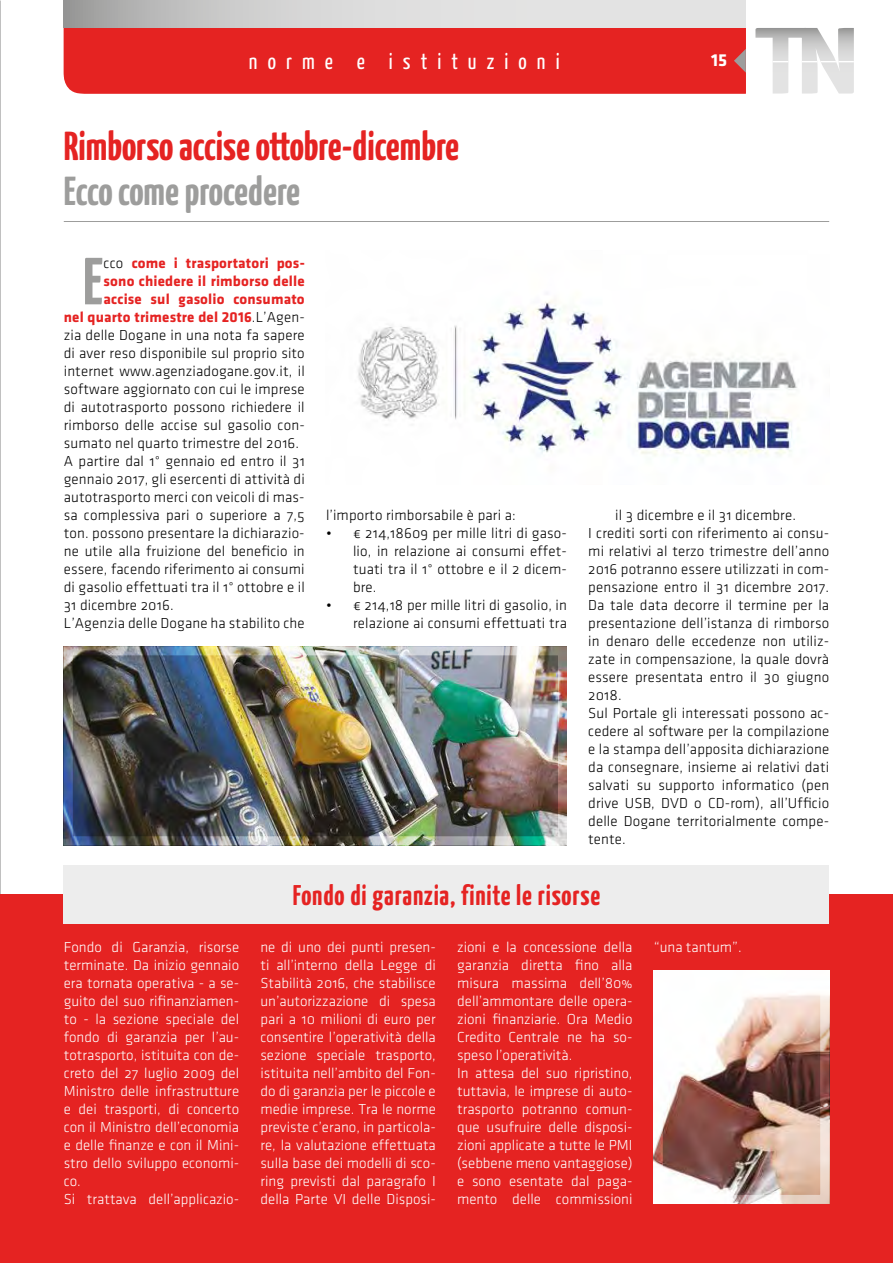
<style>
.page{position:relative;width:893px;height:1263px;background:#fff}
.page>*{position:absolute;margin:0;border:0;box-sizing:border-box;transform-origin:0 0}
.t1{font:700 66.45px "Yanone Kaffeesatz";color:#9d9d9c}
.t2{font:700 40.5px "Yanone Kaffeesatz";color:#e52322}
.t3{font:700 40.5px "Yanone Kaffeesatz";color:#9d9d9c}
.t4{font:700 28.5px "Yanone Kaffeesatz";letter-spacing:.03em;color:#e52322}
.t5{font:22.5px "Yanone Kaffeesatz";letter-spacing:.45em;color:#fff}
.t6{font:700 18px "Klavika";color:#fff}
.t7{font:15px/18px "Klavika Light OSF";letter-spacing:.01em;color:#000}
.t8{font:15px/18px "Klavika Light OSF";color:#fff}
.t9{font:700 15px/18px "Klavika";letter-spacing:.01em;color:#e52322;text-align:right}
.s1{font-family:"Klavika Light OSF";font-weight:400;color:#000}
</style>
<div class="page">
<img style="left:0;top:0;width:1px;height:967px">
<hr style="left:64px;top:221px;width:765px;height:1px;background:#9d9d9c">
<img style="left:358px;top:300px;width:439px;height:156px">
<div style="left:0;top:894px;width:893px;height:369px;background:#e52322"></div>
<div style="left:64px;top:865px;width:765px;height:59px;background:#ededed"></div>
<img style="left:74px;top:656px;width:483px;height:179px">
<div style="left:64px;top:646px;width:503px;height:199px;border:9px solid #fff"></div>
<img style="left:664px;top:980px;width:155px;height:214px">
<div style="left:654px;top:970px;width:175px;height:234px;border:9px solid #fff"></div>
<div style="left:64px;top:28px;width:682px;height:66px;background:#e52322"></div>
<svg style="left:64px;top:0;width:682px;height:28px;background:#d4d4d3"></svg>
<svg style="left:755px;top:28px;width:99px;height:33px"></svg>
<svg style="left:772px;top:62px;width:82px;height:32px;fill:#e3e3e3"></svg>
<h3 class="t5" style="left:249px;top:47px;width:312px">norme e istituzioni</h3>
<p class="t6" style="left:711px;top:50px;width:17px">15</p>
<h2 class="t2" style="left:64px;top:121px;width:397px">Rimborso accise ottobre-dicembre</h2>
<h2 class="t3" style="left:64px;top:166px;width:238px">Ecco come procedere</h2>
<p class="t9" style="left:64px;top:255px;width:242px"><span class="s1">cco</span> come i trasportatori pos-<br>sono chiedere il rimborso delle accise sul gasolio consumato<br>nel quarto trimestre del 2016<span class="s1">.L’Agen-</span></p>
<p class="t7" style="left:64px;top:326px;width:242px">zia delle Dogane in una nota fa sapere di aver reso disponibile sul proprio sito internet www.agenziadogane.gov.it, il software aggiornato con cui le imprese di autotrasporto possono richiedere il rimborso delle accise sul gasolio con&shy;sumato nel quarto trimestre del 2016.<br>A partire dal 1° gennaio ed entro il 31 gennaio 2017, gli esercenti di attività di autotrasporto merci con veicoli di mas&shy;sa complessiva pari o superiore a 7,5 ton. possono presentare la dichiarazio&shy;ne utile alla fruizione del beneficio in essere, facendo riferimento ai consumi di gasolio effettuati tra il 1° ottobre e il 31 dicembre 2016.<br>L’Agenzia delle Dogane ha stabilito che</p>
<h1 class="t1" style="left:83px;top:241px;width:21px">E</h1>
<p class="t7" style="left:326px;top:506px;width:191px">l’importo rimborsabile è pari a:</p>
<p class="t7" style="left:353px;top:524px;width:215px;text-align:justify;text-indent:-27px">• € 214,18609 per mille litri di gaso&shy;lio, in relazione ai consumi effet&shy;tuati tra il 1° ottobre e il 2 dicem&shy;bre.</p>
<p class="t7" style="left:326px;top:596px;width:242px;text-align:right">• € 214,18 per mille litri di gasolio, in relazione ai consumi effettuati tra</p>
<p class="t7" style="left:588px;top:506px;width:242px;text-indent:27px">il 3 dicembre e il 31 dicembre.<br>I crediti sorti con riferimento ai consu&shy;mi relativi al terzo trimestre dell’anno 2016 potranno essere utilizzati in com&shy;pensazione entro il 31 dicembre 2017.<br>Da tale data decorre il termine per la presentazione dell’istanza di rimborso in denaro delle eccedenze non utiliz&shy;zate in compensazione, la quale dovrà essere presentata entro il 30 giugno 2018.<br>Sul Portale gli interessati possono ac&shy;cedere al software per la compilazione e la stampa dell’apposita dichiarazione da consegnare, insieme ai relativi dati salvati su supporto informatico (pen drive USB, DVD o CD-rom), all’Ufficio delle Dogane territorialmente compe&shy;tente.</p>
<h3 class="t4" style="left:293px;top:878px;width:309px">Fondo di garanzia, finite le risorse</h3>
<p class="t8" style="left:64px;top:938px;width:177px">Fondo di Garanzia, risorse terminate. Da inizio gennaio era tornata operativa - a se&shy;guito del suo rifinanziamen&shy;to - la sezione speciale del fondo di garanzia per l’au&shy;totrasporto, istituita con de&shy;creto del 27 luglio 2009 del<br>Ministro delle infrastrutture e dei trasporti, di concerto con il Ministro dell’economia e delle finanze e con il Mini&shy;stro dello sviluppo economi&shy;co.<br>Si trattava dell’applicazio-</p>
<p class="t8" style="left:260px;top:938px;width:177px;text-align:justify">ne di uno dei punti presen&shy;ti all’interno della Legge di Stabilità 2016, che stabilisce un’autorizzazione di spesa pari a 10 milioni di euro per consentire l’operatività della sezione speciale trasporto, istituita nell’ambito del Fon&shy;do di garanzia per le piccole e medie imprese. Tra le norme previste c’erano, in particola&shy;re, la valutazione effettuata sulla base dei modelli di sco&shy;ring previsti dal paragrafo I della Parte VI delle Disposi-</p>
<p class="t8" style="left:457px;top:938px;width:177px">zioni e la concessione della garanzia diretta fino alla misura massima dell’80% dell’ammontare delle opera&shy;zioni finanziarie. Ora Medio<br>Credito Centrale ne ha so&shy;speso l’operatività.<br>In attesa del suo ripristino, tuttavia, le imprese di auto&shy;trasporto potranno comun&shy;que usufruire delle disposi&shy;zioni applicate a tutte le PMI (sebbene meno vantaggiose) e sono esentate dal paga&shy;mento delle commissioni</p>
<p class="t8" style="left:654px;top:938px;width:90px">“una tantum”.</p>
</div>
